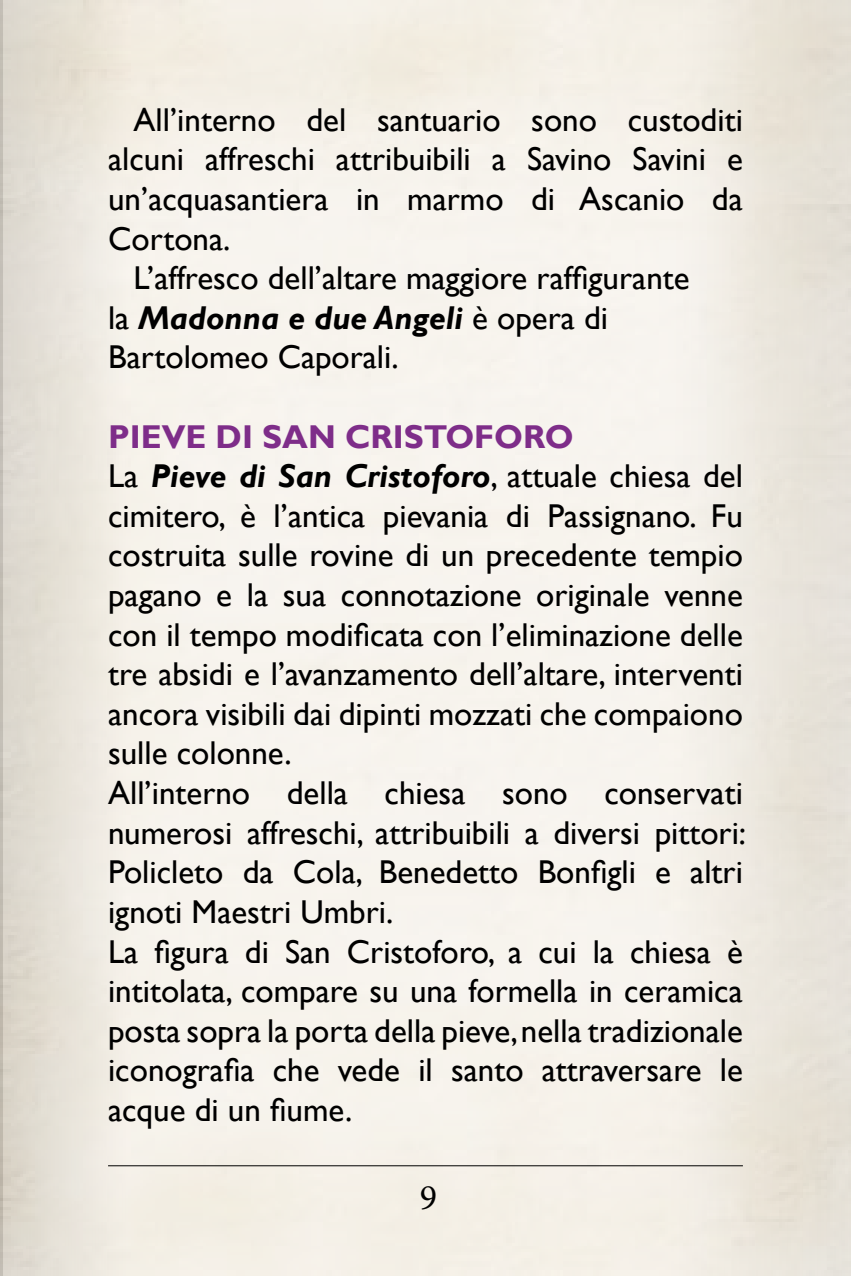
<style>
.page{position:relative;width:851px;height:1276px;background:#fff}
.page>*{position:absolute;margin:0;border:0;box-sizing:border-box;transform-origin:0 0}
.t1{font:36px "Minion Pro";color:#000}
.t2{font:33px/39.6px "Gill Sans";color:#000}
.t3{font:italic 700 33px "Gill Sans";color:#000}
.s1{font-weight:400;font-style:normal}
.s2{font-weight:700;color:#7e2d89}
.s3{font-weight:700;font-style:italic}
</style>
<div class="page">
<img style="left:0;top:0;width:850px;height:1276px">
<hr style="left:108px;top:1165px;width:634px;height:1px;background:#000">
<p class="t2" style="left:134px;top:100px;width:610px">All’interno del santuario sono custoditi</p>
<p class="t2" style="left:108px;top:140px;width:636px">alcuni affreschi attribuibili a Savino Savini e</p>
<p class="t2" style="left:108px;top:180px;width:636px">un’acquasantiera in marmo di Ascanio da</p>
<p class="t2" style="left:108px;top:219px;width:124px">Cortona.</p>
<p class="t2" style="left:134px;top:259px;width:557px">L’affresco dell’altare maggiore raffigurante</p>
<p class="t3" style="left:108px;top:298px;width:501px"><span class="s1">la</span> Madonna e due Angeli <span class="s1">è opera di</span></p>
<p class="t2" style="left:108px;top:338px;width:292px">Bartolomeo Caporali.</p>
<p class="t2" style="left:108px;top:417px;width:639px"><span class="s2">PIEVE DI SAN CRISTOFORO<br></span>La <span class="s3">Pieve di San Cristoforo</span>, attuale chiesa del cimitero, è l’antica pievania di Passignano. Fu costruita sulle rovine di un precedente tempio pagano e la sua connotazione originale venne con il tempo modificata con l’eliminazione delle tre absidi e l’avanzamento dell’altare, interventi ancora visibili dai dipinti mozzati che compaiono sulle colonne.<br>All’interno della chiesa sono conservati numerosi affreschi, attribuibili a diversi pittori:<br>Policleto da Cola, Benedetto Bonfigli e altri ignoti Maestri Umbri.<br>La figura di San Cristoforo, a cui la chiesa è intitolata, compare su una formella in ceramica posta sopra la porta della pieve, nella tradizionale iconografia che vede il santo attraversare le acque di un fiume.</p>
<p class="t1" style="left:419px;top:1173px;width:19px">9</p>
</div>
